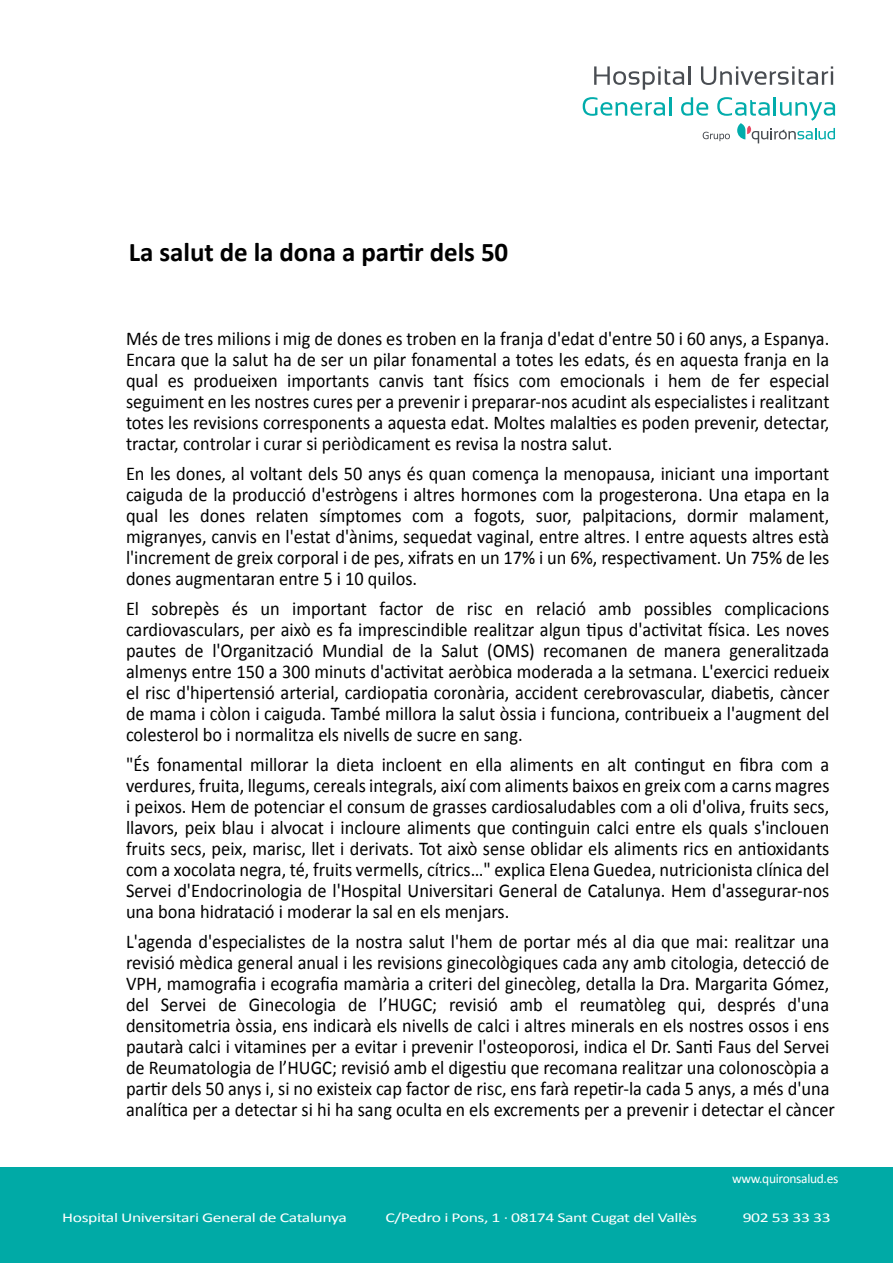
<style>
.page{position:relative;width:893px;height:1263px;background:#fff}
.page>*{position:absolute;margin:0;border:0;box-sizing:border-box;transform-origin:0 0}
.t1{font:700 27px "Calibri";letter-spacing:-.005em;color:#000}
.t2{font:19.5px/21px "Calibri";color:#000;text-align:justify;scale:.94 1}
.t3{font:13.5px "Calibri";letter-spacing:-.025em;color:#fff;scale:1.31 1}
.t4{font:13.5px "Calibri";letter-spacing:-.025em;color:#fff}
</style>
<div class="page">
<div style="left:0;top:1167px;width:893px;height:96px;background:#00aaa6"></div>
<svg style="left:594px;top:66px;width:96px;height:24px"></svg>
<svg style="left:701px;top:66px;width:132px;height:19px"></svg>
<svg style="left:583px;top:97px;width:88px;height:19px"></svg>
<svg style="left:681px;top:97px;width:154px;height:46px"></svg>
<h1 class="t1" style="left:129px;top:235px;width:381px">La salut de la dona a partir dels 50</h1>
<p class="t2" style="left:126px;top:328px;width:750px">Més de tres milions i mig de dones es troben en la franja d'edat d'entre 50 i 60 anys, a Espanya.<br>Encara que la salut ha de ser un pilar fonamental a totes les edats, és en aquesta franja en la qual es produeixen importants canvis tant físics com emocionals i hem de fer especial seguiment en les nostres cures per a prevenir i preparar-nos acudint als especialistes i realitzant totes les revisions corresponents a aquesta edat. Moltes malalties es poden prevenir, detectar, tractar, controlar i curar si periòdicament es revisa la nostra salut.</p>
<p class="t2" style="left:126px;top:463px;width:750px">En les dones, al voltant dels 50 anys és quan comença la menopausa, iniciant una important caiguda de la producció d'estrògens i altres hormones com la progesterona. Una etapa en la qual les dones relaten símptomes com a fogots, suor, palpitacions, dormir malament, migranyes, canvis en l'estat d'ànims, sequedat vaginal, entre altres. I entre aquests altres està l'increment de greix corporal i de pes, xifrats en un 17% i un 6%, respectivament. Un 75% de les dones augmentaran entre 5 i 10 quilos.</p>
<p class="t2" style="left:126px;top:598px;width:750px">El sobrepès és un important factor de risc en relació amb possibles complicacions cardiovasculars, per això es fa imprescindible realitzar algun tipus d'activitat física. Les noves pautes de l'Organització Mundial de la Salut (OMS) recomanen de manera generalitzada almenys entre 150 a 300 minuts d'activitat aeròbica moderada a la setmana. L'exercici redueix el risc d'hipertensió arterial, cardiopatia coronària, accident cerebrovascular, diabetis, càncer de mama i còlon i caiguda. També millora la salut òssia i funciona, contribueix a l'augment del colesterol bo i normalitza els nivells de sucre en sang.</p>
<p class="t2" style="left:126px;top:754px;width:750px">"És fonamental millorar la dieta incloent en ella aliments en alt contingut en fibra com a verdures, fruita, llegums, cereals integrals, així com aliments baixos en greix com a carns magres i peixos. Hem de potenciar el consum de grasses cardiosaludables com a oli d'oliva, fruits secs, llavors, peix blau i alvocat i incloure aliments que continguin calci entre els quals s'inclouen fruits secs, peix, marisc, llet i derivats. Tot això sense oblidar els aliments rics en antioxidants com a xocolata negra, té, fruits vermells, cítrics…" explica Elena Guedea, nutricionista clínica del Servei d'Endocrinologia de l'Hospital Universitari General de Catalunya. Hem d'assegurar-nos una bona hidratació i moderar la sal en els menjars.</p>
<p class="t2" style="left:126px;top:931px;width:756px;text-align:left">L'agenda d'especialistes de la nostra salut l'hem de portar més al dia que mai: realitzar una revisió mèdica general anual i les revisions ginecològiques cada any amb citologia, detecció de VPH, mamografia i ecografia mamària a criteri del ginecòleg, detalla la Dra. Margarita Gómez, del Servei de Ginecologia de l’HUGC; revisió amb el reumatòleg qui, després d'una densitometria òssia, ens indicarà els nivells de calci i altres minerals en els nostres ossos i ens pautarà calci i vitamines per a evitar i prevenir l'osteoporosi, indica el Dr. Santi Faus del Servei de Reumatologia de l’HUGC; revisió amb el digestiu que recomana realitzar una colonoscòpia a partir dels 50 anys i, si no existeix cap factor de risc, ens farà repetir-la cada 5 anys, a més d'una analítica per a detectar si hi ha sang oculta en els excrements per a prevenir i detectar el càncer</p>
<p class="t4" style="left:732px;top:1170px;width:108px">www.quironsalud.es</p>
<p class="t3" style="left:62px;top:1209px;width:219px">Hospital Universitari General de Catalunya</p>
<p class="t3" style="left:385px;top:1209px;width:239px">C/Pedro i Pons, 1 · 08174 Sant Cugat del Vallès</p>
<p class="t3" style="left:743px;top:1209px;width:69px">902 53 33 33</p>
</div>
